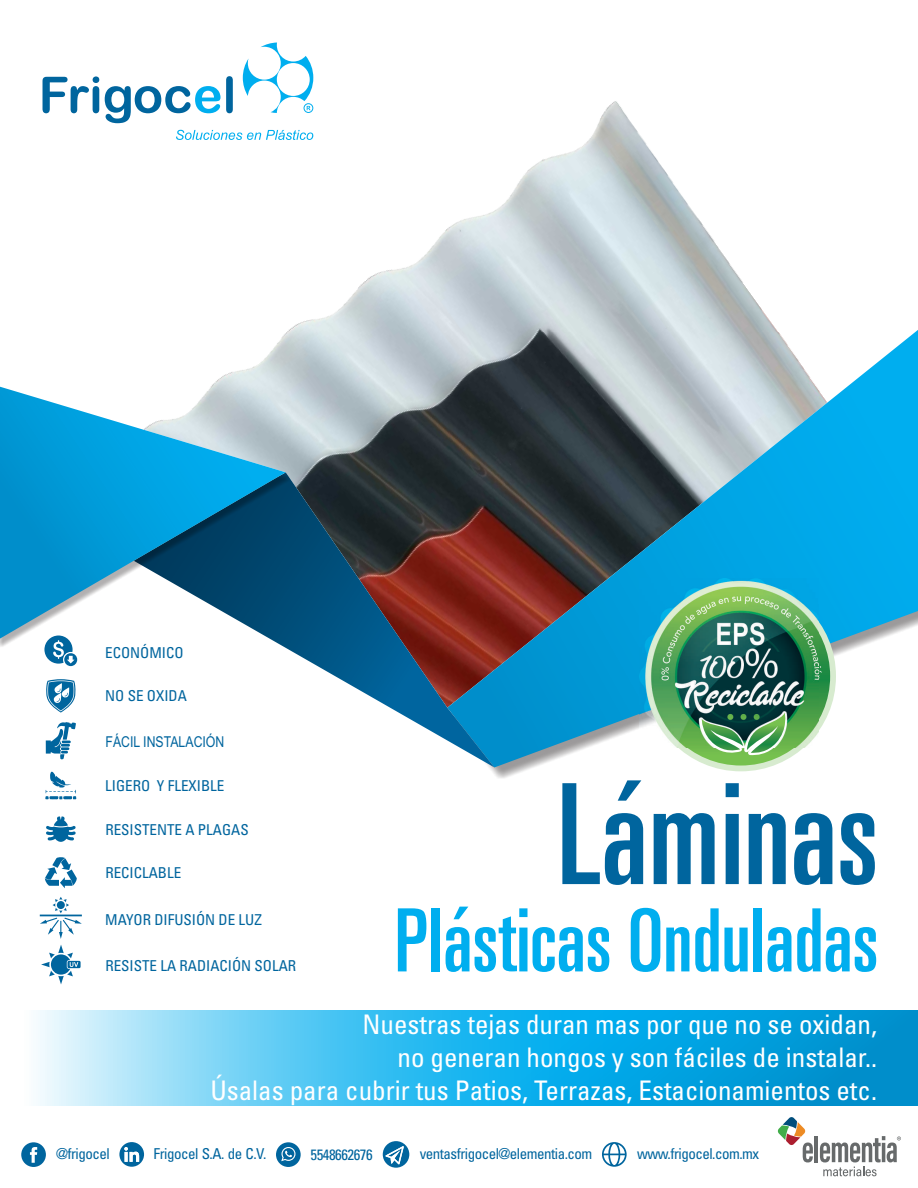
<style>
.page{position:relative;width:918px;height:1188px;background:#fff}
.page>*{position:absolute;margin:0;border:0;box-sizing:border-box;transform-origin:0 0}
.t1{font:ultra-condensed 139.8px "Univers LT";color:#00659e}
.t2{font:ultra-condensed 87.3px "Univers LT";color:#00aeef}
.t3{font:condensed 27px/33.5px "Univers LT Std";color:#fff;text-align:right}
.t4{font:condensed 15px "Univers LT Std";color:#00659e}
.t5{font:condensed 15px "Univers LT Std";letter-spacing:-.035em;color:#00659e}
.t6{font:15px "Arial Narrow";color:#00659e}
</style>
<div class="page">
<img style="left:104px;top:42px;width:673px;height:430px">
<svg style="left:38px;top:1010px;width:880px;height:95px;background:#3dbaea"></svg>
<svg style="left:43px;top:76px;width:56px;height:37px"></svg>
<svg style="left:105px;top:76px;width:128px;height:47px"></svg>
<svg style="left:176px;top:130px;width:137px;height:10px"></svg>
<svg style="left:243px;top:43px;width:70px;height:70px"></svg>
<div style="left:449px;top:333px;width:469px;height:446px;background:#231f20;opacity:.45"></div>
<svg style="left:447px;top:330px;width:471px;height:437px;background:#5796b0"></svg>
<svg style="left:286px;top:472px;width:208px;height:295px"></svg>
<div style="left:0;top:391px;width:290px;height:257px;background:#231f20;opacity:.35"></div>
<svg style="left:0;top:387px;width:286px;height:252px"></svg>
<svg style="left:646px;top:581px;width:190px;height:190px"></svg>
<img style="left:639px;top:578px;width:180px;height:169px">
<img style="left:662px;top:596px;width:160px;height:166px">
<svg style="left:46px;top:679px;width:30px;height:34px"></svg>
<svg style="left:46px;top:722px;width:30px;height:38px"></svg>
<svg style="left:45px;top:771px;width:32px;height:29px"></svg>
<svg style="left:46px;top:816px;width:30px;height:26px"></svg>
<svg style="left:44px;top:857px;width:33px;height:31px"></svg>
<svg style="left:40px;top:897px;width:42px;height:42px"></svg>
<svg style="left:41px;top:945px;width:40px;height:39px"></svg>
<svg style="left:44px;top:636px;width:33px;height:30px"></svg>
<hr style="left:815px;top:1136px;width:3px;height:26px;background:#676a6b">
<svg style="left:778px;top:1117px;width:35px;height:45px"></svg>
<svg style="left:820px;top:1136px;width:81px;height:40px"></svg>
<div style="left:276px;top:1142px;width:25px;height:25px;background:#00659e;border-radius:50%"></div>
<svg style="left:281px;top:1147px;width:15px;height:14px"></svg>
<div style="left:21px;top:1142px;width:25px;height:25px;background:#00659e;border-radius:50%"></div>
<svg style="left:30px;top:1147px;width:7px;height:16px"></svg>
<svg style="left:602px;top:1142px;width:25px;height:25px"></svg>
<svg style="left:119px;top:1142px;width:25px;height:25px"></svg>
<svg style="left:383px;top:1141px;width:26px;height:27px"></svg>
<p class="t4" style="left:105px;top:647px;width:80px">ECONÓMICO</p>
<p class="t4" style="left:105px;top:690px;width:83px">NO SE OXIDA</p>
<p class="t6" style="left:105px;top:736px;width:120px">FÁCIL INSTALACIÓN</p>
<p class="t4" style="left:105px;top:780px;width:121px">LIGERO Y FLEXIBLE</p>
<p class="t4" style="left:105px;top:824px;width:145px">RESISTENTE A PLAGAS</p>
<p class="t4" style="left:105px;top:867px;width:77px">RECICLABLE</p>
<p class="t4" style="left:105px;top:914px;width:158px">MAYOR DIFUSIÓN DE LUZ</p>
<p class="t4" style="left:105px;top:961px;width:192px">RESISTE LA RADIACIÓN SOLAR</p>
<h1 class="t1" style="left:557px;top:755px;width:323px">Láminas</h1>
<h2 class="t2" style="left:395px;top:891px;width:485px">Plásticas Onduladas</h2>
<p class="t3" style="left:210px;top:1011px;width:668px">Nuestras tejas duran mas por que no se oxidan,<br>no generan hongos y son fáciles de instalar..<br>Úsalas para cubrir tus Patios, Terrazas, Estacionamientos etc.</p>
<p class="t5" style="left:56px;top:1148px;width:55px">@frigocel</p>
<p class="t5" style="left:154px;top:1148px;width:114px">Frigocel S.A. de C.V.</p>
<p class="t5" style="left:311px;top:1149px;width:64px">5548662676</p>
<p class="t5" style="left:420px;top:1148px;width:174px">ventasfrigocel@elementia.com</p>
<p class="t5" style="left:637px;top:1148px;width:124px">www.frigocel.com.mx</p>
</div>
